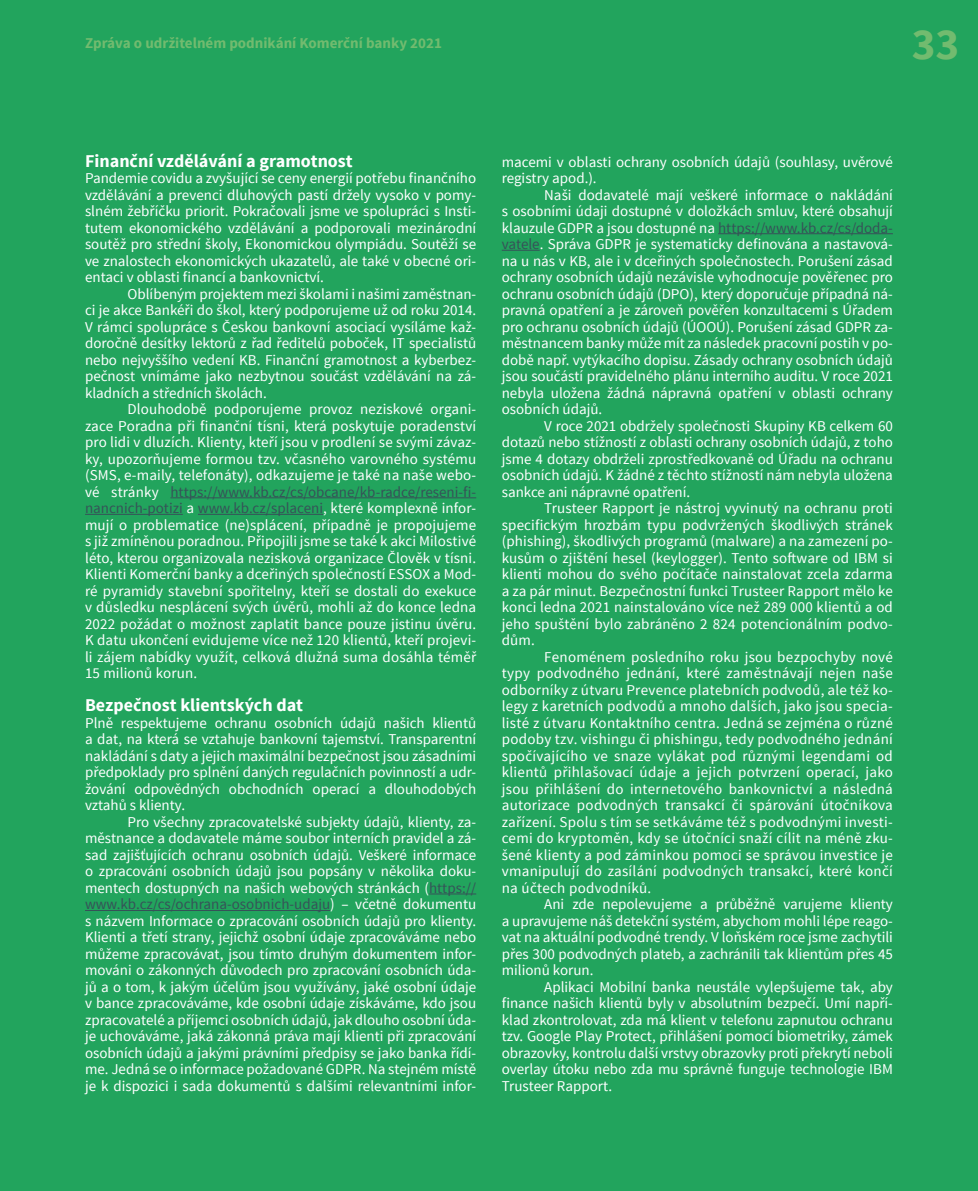
<style>
.page{position:relative;width:978px;height:1191px;background:#22a45d}
.page>*{position:absolute;margin:0;border:0;box-sizing:border-box;transform-origin:0 0}
.t1{font:700 45px "Source Sans Pro";color:#72bb6f}
.t2{font:700 18px "Source Sans Pro";color:#fff}
.t3{font:15px/16.5px "Source Sans Pro";color:#fff;text-align:justify}
.t4{font:700 15px "Source Sans Pro";color:#72bb6f}
.s1{color:#365258}
</style>
<div class="page">
<hr style="left:170px;top:497px;width:306px;height:1px;background:#365258">
<hr style="left:85px;top:514px;width:98px;height:1px;background:#365258">
<hr style="left:198px;top:514px;width:125px;height:1px;background:#365258">
<hr style="left:429px;top:893px;width:47px;height:1px;background:#365258">
<hr style="left:85px;top:910px;width:245px;height:1px;background:#365258">
<hr style="left:718px;top:233px;width:175px;height:1px;background:#365258">
<hr style="left:502px;top:250px;width:38px;height:1px;background:#365258">
<p class="t4" style="left:85px;top:33px;width:358px">Zpráva o udržitelném podnikání Komerční banky 2021</p>
<h1 class="t1" style="left:912px;top:15px;width:49px">33</h1>
<p class="t2" style="left:85px;top:149px;width:269px">Finanční vzdělávání a gramotnost</p>
<p class="t3" style="left:85px;top:170px;width:393px">Pandemie covidu a zvyšující se ceny energií potřebu finančního vzdělávání a prevenci dluhových pastí držely vysoko v pomy&shy;slném žebříčku priorit. Pokračovali jsme ve spolupráci s Insti&shy;tutem ekonomického vzdělávání a podporovali mezinárodní soutěž pro střední školy, Ekonomickou olympiádu. Soutěží se ve znalostech ekonomických ukazatelů, ale také v obecné ori&shy;entaci v oblasti financí a bankovnictví.</p>
<p class="t3" style="left:85px;top:286px;width:393px;text-indent:43px">Oblíbeným projektem mezi školami i našimi zaměstnan&shy;ci je akce Bankéři do škol, který podporujeme už od roku 2014.<br>V rámci spolupráce s Českou bankovní asociací vysíláme kaž&shy;doročně desítky lektorů z řad ředitelů poboček, IT specialistů nebo nejvyššího vedení KB. Finanční gramotnost a kyberbez&shy;pečnost vnímáme jako nezbytnou součást vzdělávání na zá&shy;kladních a středních školách.</p>
<p class="t3" style="left:85px;top:401px;width:393px;text-indent:43px">Dlouhodobě podporujeme provoz neziskové organi&shy;zace Poradna při finanční tísni, která poskytuje poradenství pro lidi v dluzích. Klienty, kteří jsou v prodlení se svými závaz&shy;ky, upozorňujeme formou tzv. včasného varovného systému (SMS, e-maily, telefonáty), odkazujeme je také na naše webo&shy;vé stránky <span class="s1">https://www.kb.cz/cs/obcane/kb-radce/reseni-fi&shy;nancnich-potizi</span> a <span class="s1">www.kb.cz/splaceni</span>, které komplexně infor&shy;mují o problematice (ne)splácení, případně je propojujeme s již zmíněnou poradnou. Připojili jsme se také k akci Milostivé léto, kterou organizovala nezisková organizace Člověk v tísni.<br>Klienti Komerční banky a dceřiných společností ESSOX a Mod&shy;ré pyramidy stavební spořitelny, kteří se dostali do exekuce v důsledku nesplácení svých úvěrů, mohli až do konce ledna 2022 požádat o možnost zaplatit bance pouze jistinu úvěru.<br>K datu ukončení evidujeme více než 120 klientů, kteří projevi&shy;li zájem nabídky využít, celková dlužná suma dosáhla téměř 15 milionů korun.</p>
<p class="t2" style="left:85px;top:693px;width:220px">Bezpečnost klientských dat</p>
<p class="t3" style="left:85px;top:715px;width:393px">Plně respektujeme ochranu osobních údajů našich klientů a dat, na která se vztahuje bankovní tajemství. Transparentní nakládání s daty a jejich maximální bezpečnost jsou zásadními předpoklady pro splnění daných regulačních povinností a udr&shy;žování odpovědných obchodních operací a dlouhodobých vztahů s klienty.</p>
<p class="t3" style="left:85px;top:814px;width:393px;text-indent:43px">Pro všechny zpracovatelské subjekty údajů, klienty, za&shy;městnance a dodavatele máme soubor interních pravidel a zá&shy;sad zajišťujících ochranu osobních údajů. Veškeré informace o zpracování osobních údajů jsou popsány v několika doku&shy;mentech dostupných na našich webových stránkách (<span class="s1">https:// www.kb.cz/cs/ochrana-osobnich-udaju</span>) – včetně dokumentu s názvem Informace o zpracování osobních údajů pro klienty.<br>Klienti a třetí strany, jejichž osobní údaje zpracováváme nebo můžeme zpracovávat, jsou tímto druhým dokumentem infor&shy;mováni o zákonných důvodech pro zpracování osobních úda&shy;jů a o tom, k jakým účelům jsou využívány, jaké osobní údaje v bance zpracováváme, kde osobní údaje získáváme, kdo jsou zpracovatelé a příjemci osobních údajů, jak dlouho osobní úda&shy;je uchováváme, jaká zákonná práva mají klienti při zpracování osobních údajů a jakými právními předpisy se jako banka řídí&shy;me. Jedná se o informace požadované GDPR. Na stejném místě je k dispozici i sada dokumentů s dalšími relevantními infor-</p>
<p class="t3" style="left:502px;top:154px;width:393px">macemi v oblasti ochrany osobních údajů (souhlasy, uvěrové registry apod.).</p>
<p class="t3" style="left:502px;top:187px;width:393px;text-indent:43px">Naši dodavatelé mají veškeré informace o nakládání s osobními údaji dostupné v doložkách smluv, které obsahují klauzule GDPR a jsou dostupné na <span class="s1">https://www.kb.cz/cs/doda&shy;vatele</span>. Správa GDPR je systematicky definována a nastavová&shy;na u nás v KB, ale i v dceřiných společnostech. Porušení zásad ochrany osobních údajů nezávisle vyhodnocuje pověřenec pro ochranu osobních údajů (DPO), který doporučuje případná ná&shy;pravná opatření a je zároveň pověřen konzultacemi s Úřadem pro ochranu osobních údajů (ÚOOÚ). Porušení zásad GDPR za&shy;městnancem banky může mít za následek pracovní postih v po&shy;době např. vytýkacího dopisu. Zásady ochrany osobních údajů jsou součástí pravidelného plánu interního auditu. V roce 2021 nebyla uložena žádná nápravná opatření v oblasti ochrany osobních údajů.</p>
<p class="t3" style="left:502px;top:418px;width:393px;text-indent:43px">V roce 2021 obdržely společnosti Skupiny KB celkem 60 dotazů nebo stížností z oblasti ochrany osobních údajů, z toho jsme 4 dotazy obdrželi zprostředkovaně od Úřadu na ochranu osobních údajů. K žádné z těchto stížností nám nebyla uložena sankce ani nápravné opatření.</p>
<p class="t3" style="left:502px;top:500px;width:393px;text-indent:43px">Trusteer Rapport je nástroj vyvinutý na ochranu proti specifickým hrozbám typu podvržených škodlivých stránek (phishing), škodlivých programů (malware) a na zamezení po&shy;kusům o zjištění hesel (keylogger). Tento software od IBM si klienti mohou do svého počítače nainstalovat zcela zdarma a za pár minut. Bezpečnostní funkci Trusteer Rapport mělo ke konci ledna 2021 nainstalováno více než 289 000 klientů a od jeho spuštění bylo zabráněno 2 824 potencionálním podvo&shy;dům.</p>
<p class="t3" style="left:502px;top:649px;width:393px;text-indent:43px">Fenoménem posledního roku jsou bezpochyby nové typy podvodného jednání, které zaměstnávají nejen naše odborníky z útvaru Prevence platebních podvodů, ale též ko&shy;legy z karetních podvodů a mnoho dalších, jako jsou specia&shy;listé z útvaru Kontaktního centra. Jedná se zejména o různé podoby tzv. vishingu či phishingu, tedy podvodného jednání spočívajícího ve snaze vylákat pod různými legendami od klientů přihlašovací údaje a jejich potvrzení operací, jako jsou přihlášení do internetového bankovnictví a následná autorizace podvodných transakcí či spárování útočníkova zařízení. Spolu s tím se setkáváme též s podvodnými investi&shy;cemi do kryptoměn, kdy se útočníci snaží cílit na méně zku&shy;šené klienty a pod záminkou pomoci se správou investice je vmanipulují do zasílání podvodných transakcí, které končí na účtech podvodníků.</p>
<p class="t3" style="left:502px;top:896px;width:393px;text-indent:43px">Ani zde nepolevujeme a průběžně varujeme klienty a upravujeme náš detekční systém, abychom mohli lépe reago&shy;vat na aktuální podvodné trendy. V loňském roce jsme zachytili přes 300 podvodných plateb, a zachránili tak klientům přes 45 milionů korun.</p>
<p class="t3" style="left:502px;top:979px;width:393px;text-indent:43px">Aplikaci Mobilní banka neustále vylepšujeme tak, aby finance našich klientů byly v absolutním bezpečí. Umí napří&shy;klad zkontrolovat, zda má klient v telefonu zapnutou ochranu tzv. Google Play Protect, přihlášení pomocí biometriky, zámek obrazovky, kontrolu další vrstvy obrazovky proti překrytí neboli overlay útoku nebo zda mu správně funguje technologie IBM Trusteer Rapport.</p>
</div>
